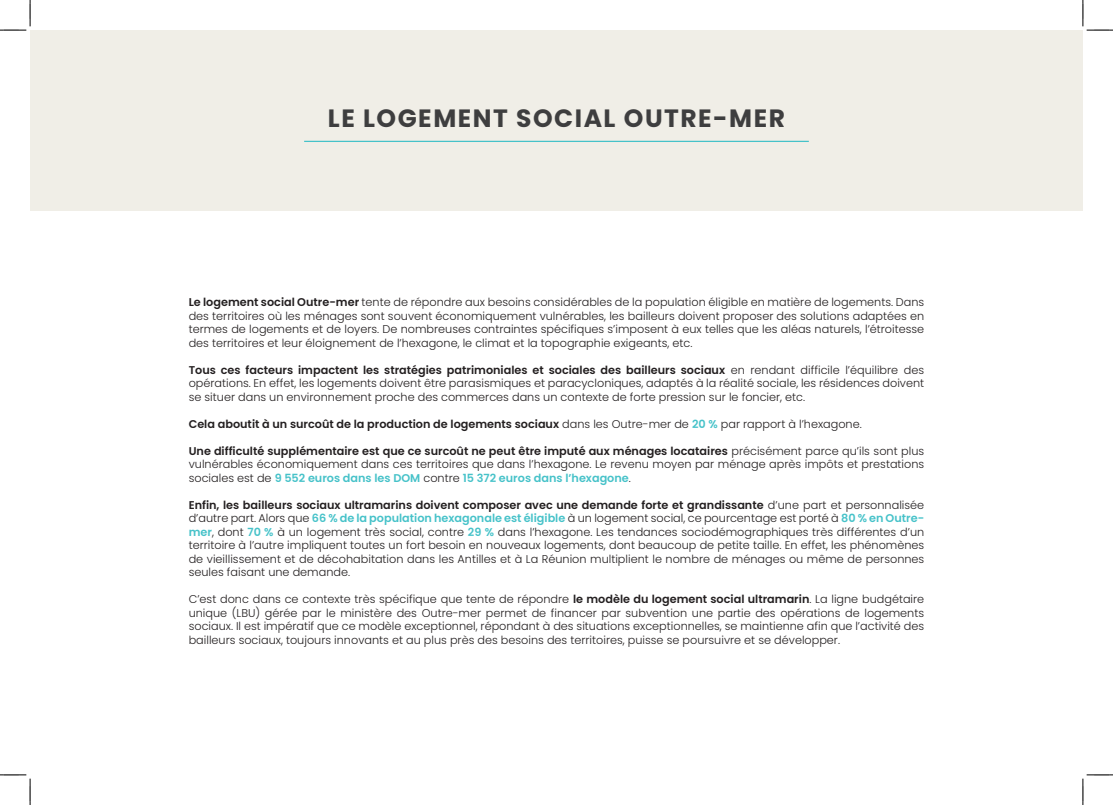
<style>
.page{position:relative;width:1113px;height:805px;background:#fff}
.page>*{position:absolute;margin:0;border:0;box-sizing:border-box;transform-origin:0 0}
.t1{font:700 25px "Poppins";letter-spacing:.06em;color:#3e3e3f}
.t2{font:300 11.25px/13.5px "Poppins";color:#231f20;text-align:justify}
.t3{font:600 11.25px "Poppins";color:#231f20}
.s1{font-weight:600}
.s2{font-weight:300}
.s3{color:#46c2c9}
.s4{font-weight:600;color:#46c2c9}
</style>
<div class="page">
<div style="left:30px;top:30px;width:1052px;height:181px;background:#f0eee7"></div>
<hr style="left:304px;top:141px;width:505px;height:1px;background:#46c2c9">
<svg style="left:0;top:0;width:31px;height:31px"></svg>
<svg style="left:0;top:774px;width:31px;height:30px"></svg>
<svg style="left:1082px;top:0;width:31px;height:31px"></svg>
<svg style="left:1082px;top:774px;width:31px;height:30px"></svg>
<p class="t1" style="left:328px;top:104px;width:459px">LE LOGEMENT SOCIAL OUTRE-MER</p>
<p class="t2" style="left:189px;top:295px;width:737px"><span class="s1">Le logement social Outre-mer</span> tente de répondre aux besoins considérables de la population éligible en matière de logements. Dans des territoires où les ménages sont souvent économiquement vulnérables, les bailleurs doivent proposer des solutions adaptées en termes de logements et de loyers. De nombreuses contraintes spécifiques s’imposent à eux telles que les aléas naturels, l’étroitesse des territoires et leur éloignement de l’hexagone, le climat et la topographie exigeants, etc.</p>
<p class="t2" style="left:189px;top:363px;width:737px"><span class="s1">Tous ces facteurs impactent les stratégies patrimoniales et sociales des bailleurs sociaux</span> en rendant difficile l’équilibre des opérations. En effet, les logements doivent être parasismiques et paracycloniques, adaptés à la réalité sociale, les résidences doivent se situer dans un environnement proche des commerces dans un contexte de forte pression sur le foncier, etc.</p>
<p class="t3" style="left:189px;top:417px;width:674px">Cela aboutit à un surcoût de la production de logements sociaux <span class="s2">dans les Outre-mer de</span> <span class="s3">20 %</span> <span class="s2">par rapport à l’hexagone.</span></p>
<p class="t2" style="left:189px;top:444px;width:737px"><span class="s1">Une difficulté supplémentaire est que ce surcoût ne peut être imputé aux ménages locataires</span> précisément parce qu’ils sont plus vulnérables économiquement dans ces territoires que dans l’hexagone. Le revenu moyen par ménage après impôts et prestations sociales est de <span class="s4">9 552 euros dans les DOM</span> contre <span class="s4">15 372 euros dans l’hexagone</span>.</p>
<p class="t2" style="left:189px;top:498px;width:737px"><span class="s1">Enfin, les bailleurs sociaux ultramarins doivent composer avec une demande forte et grandissante</span> d’une part et personnalisée d’autre part. Alors que <span class="s4">66 % de la population hexagonale est éligible</span> à un logement social, ce pourcentage est porté à <span class="s4">80 % en Outre&shy;mer</span>, dont <span class="s4">70 %</span> à un logement très social, contre <span class="s4">29 %</span> dans l’hexagone. Les tendances sociodémographiques très différentes d’un territoire à l’autre impliquent toutes un fort besoin en nouveaux logements, dont beaucoup de petite taille. En effet, les phénomènes de vieillissement et de décohabitation dans les Antilles et à La Réunion multiplient le nombre de ménages ou même de personnes seules faisant une demande.</p>
<p class="t2" style="left:189px;top:592px;width:737px">C’est donc dans ce contexte très spécifique que tente de répondre <span class="s1">le modèle du logement social ultramarin</span>. La ligne budgétaire unique (LBU) gérée par le ministère des Outre-mer permet de financer par subvention une partie des opérations de logements sociaux. Il est impératif que ce modèle exceptionnel, répondant à des situations exceptionnelles, se maintienne afin que l’activité des bailleurs sociaux, toujours innovants et au plus près des besoins des territoires, puisse se poursuivre et se développer.</p>
</div>
